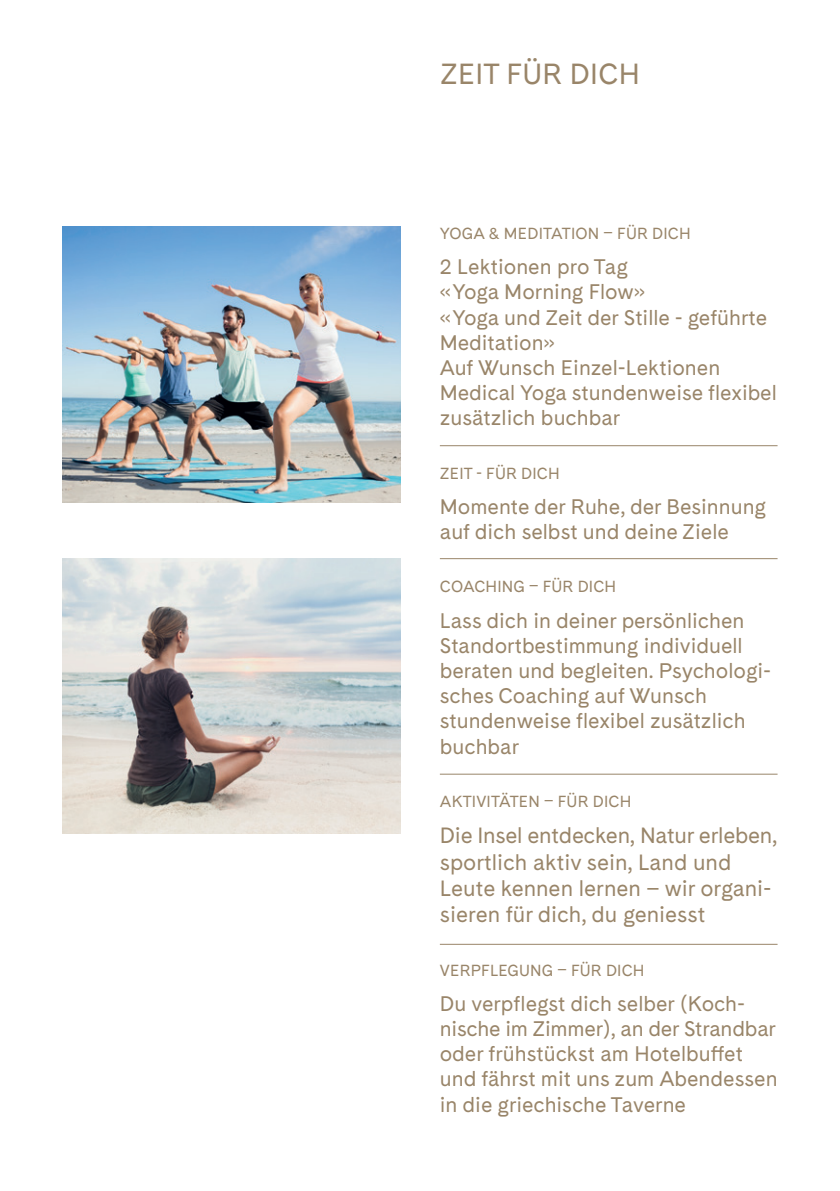
<style>
.page{position:relative;width:840px;height:1191px;background:#fff}
.page>*{position:absolute;margin:0;border:0;box-sizing:border-box;transform-origin:0 0}
.t1{font:29px "Cadiz";letter-spacing:.01em;color:#998569}
.t2{font:22px/26.4px "Cadiz";color:#998569}
.t3{font:21px/25.2px "Cadiz";color:#998569}
.t4{font:16px "Cadiz";letter-spacing:.01em;color:#998569}
</style>
<div class="page">
<img style="left:62px;top:227px;width:338px;height:275px">
<img style="left:62px;top:558px;width:338px;height:275px">
<hr style="left:439px;top:445px;width:338px;height:1px;background:#998569">
<hr style="left:439px;top:558px;width:338px;height:1px;background:#998569">
<hr style="left:439px;top:773px;width:338px;height:1px;background:#998569">
<hr style="left:439px;top:943px;width:338px;height:1px;background:#998569">
<h1 class="t1" style="left:440px;top:57px;width:201px">ZEIT FÜR DICH</h1>
<p class="t4" style="left:439px;top:224px;width:252px">YOGA &amp; MEDITATION – FÜR DICH</p>
<p class="t3" style="left:439px;top:255px;width:338px">2 Lektionen pro Tag<br>«Yoga Morning Flow»<br>«Yoga und Zeit der Stille - geführte<br>Meditation»<br>Auf Wunsch Einzel-Lektionen<br>Medical Yoga stundenweise flexibel zusätzlich buchbar</p>
<p class="t4" style="left:439px;top:463px;width:121px">ZEIT - FÜR DICH</p>
<p class="t3" style="left:439px;top:495px;width:327px">Momente der Ruhe, der Besinnung auf dich selbst und deine Ziele</p>
<p class="t4" style="left:439px;top:577px;width:178px">COACHING – FÜR DICH</p>
<p class="t3" style="left:439px;top:608px;width:333px">Lass dich in deiner persönlichen<br>Standortbestimmung individuell beraten und begleiten. Psychologi&shy;sches Coaching auf Wunsch stundenweise flexibel zusätzlich buchbar</p>
<p class="t4" style="left:439px;top:791px;width:193px">AKTIVITÄTEN – FÜR DICH</p>
<p class="t2" style="left:439px;top:823px;width:339px">Die Insel entdecken, Natur erleben, sportlich aktiv sein, Land und<br>Leute kennen lernen – wir organi&shy;sieren für dich, du geniesst</p>
<p class="t4" style="left:439px;top:960px;width:206px">VERPFLEGUNG – FÜR DICH</p>
<p class="t3" style="left:439px;top:992px;width:339px">Du verpflegst dich selber (Koch&shy;nische im Zimmer), an der Strandbar oder frühstückst am Hotelbuffet und fährst mit uns zum Abendessen in die griechische Taverne</p>
</div>
